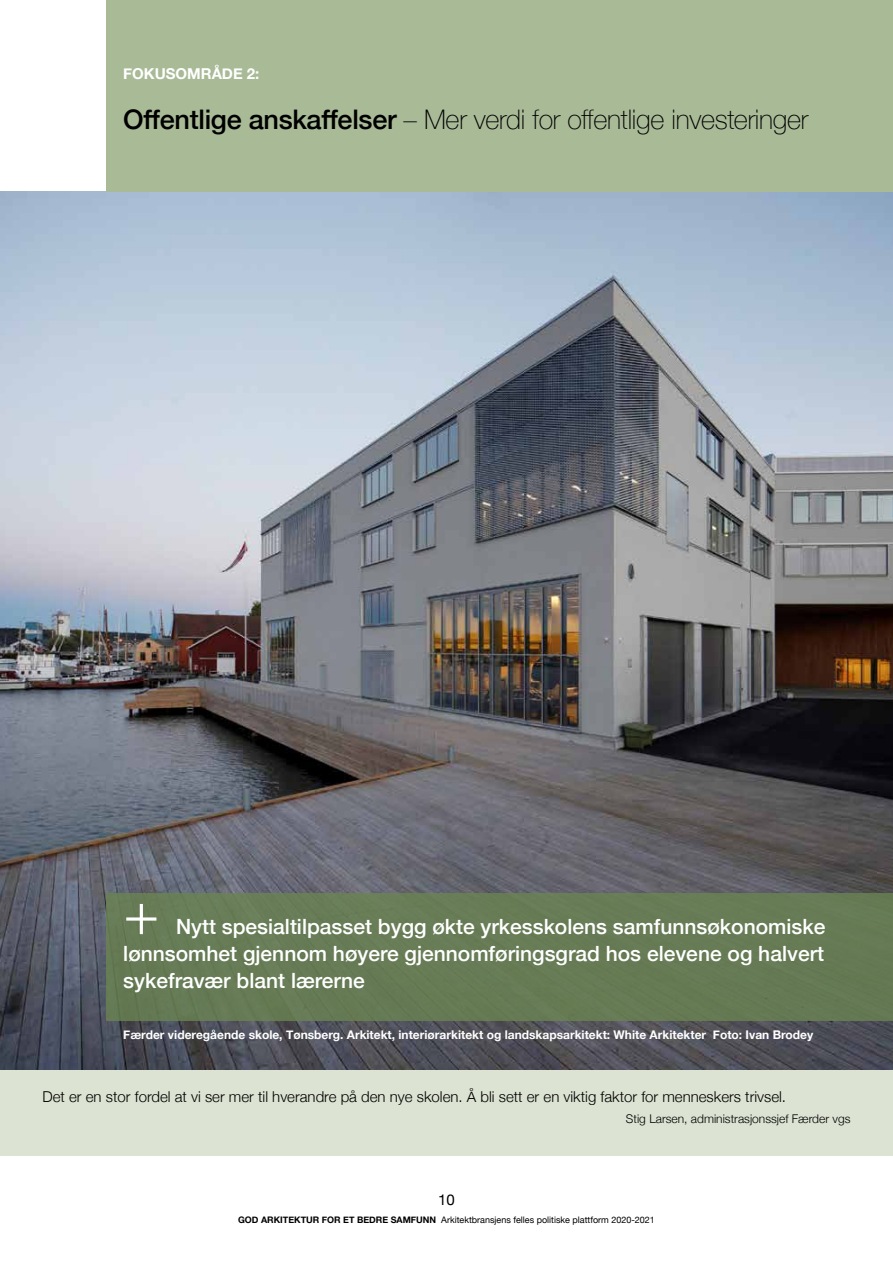
<style>
.page{position:relative;width:893px;height:1263px;background:#fff}
.page>*{position:absolute;margin:0;border:0;box-sizing:border-box;transform-origin:0 0}
.t1{font:300 60px "Helvetica Neue";color:#fff}
.t2{font:100 27px "Helvetica Neue";letter-spacing:-.01em;color:#000}
.t3{font:500 21px/27px "Helvetica Neue";color:#fff;text-align:justify}
.t4{font:300 15px "Helvetica Neue";color:#000}
.t5{font:700 15px "Helvetica Neue";color:#fff}
.t6{font:15px "Helvetica Neue";color:#000}
.t7{font:700 12px "Helvetica Neue";color:#fff}
.t8{font:300 12px "Helvetica Neue";color:#000}
.t9{font:9px "Helvetica Neue";color:#000}
.s1{font-weight:500}
.s2{font-weight:700}
</style>
<div class="page">
<img style="left:0;top:191px;width:893px;height:879px">
<div style="left:106px;top:0;width:787px;height:191px;background:#a9ba97"></div>
<div style="left:0;top:1070px;width:893px;height:85px;background:#dce3d2"></div>
<div style="left:106px;top:893px;width:787px;height:127px;background:#667b55"></div>
<p class="t5" style="left:123px;top:62px;width:138px">FOKUSOMRÅDE 2:</p>
<p class="t2" style="left:123px;top:99px;width:687px"><span class="s1">Offentlige anskaffelser</span> – Mer verdi for offentlige investeringer</p>
<h1 class="t1" style="left:123px;top:864px;width:37px">+</h1>
<p class="t3" style="left:123px;top:911px;width:704px;text-indent:53px">Nytt spesialtilpasset bygg økte yrkesskolens samfunnsøkonomiske lønnsomhet gjennom høyere gjennomføringsgrad hos elevene og halvert sykefravær blant lærerne</p>
<p class="t7" style="left:123px;top:1026px;width:692px">Færder videregående skole, Tønsberg. Arkitekt, interiørarkitekt og landskapsarkitekt: White Arkitekter Foto: Ivan Brodey</p>
<p class="t4" style="left:43px;top:1085px;width:745px">Det er en stor fordel at vi ser mer til hverandre på den nye skolen. Å bli sett er en viktig faktor for menneskers trivsel.</p>
<p class="t8" style="left:626px;top:1109px;width:226px">Stig Larsen, administrasjonssjef Færder vgs</p>
<p class="t6" style="left:438px;top:1189px;width:18px">10</p>
<p class="t9" style="left:238px;top:1213px;width:418px"><span class="s2">GOD ARKITEKTUR FOR ET BEDRE SAMFUNN</span> Arkitektbransjens felles politiske plattform 2020-2021</p>
</div>
